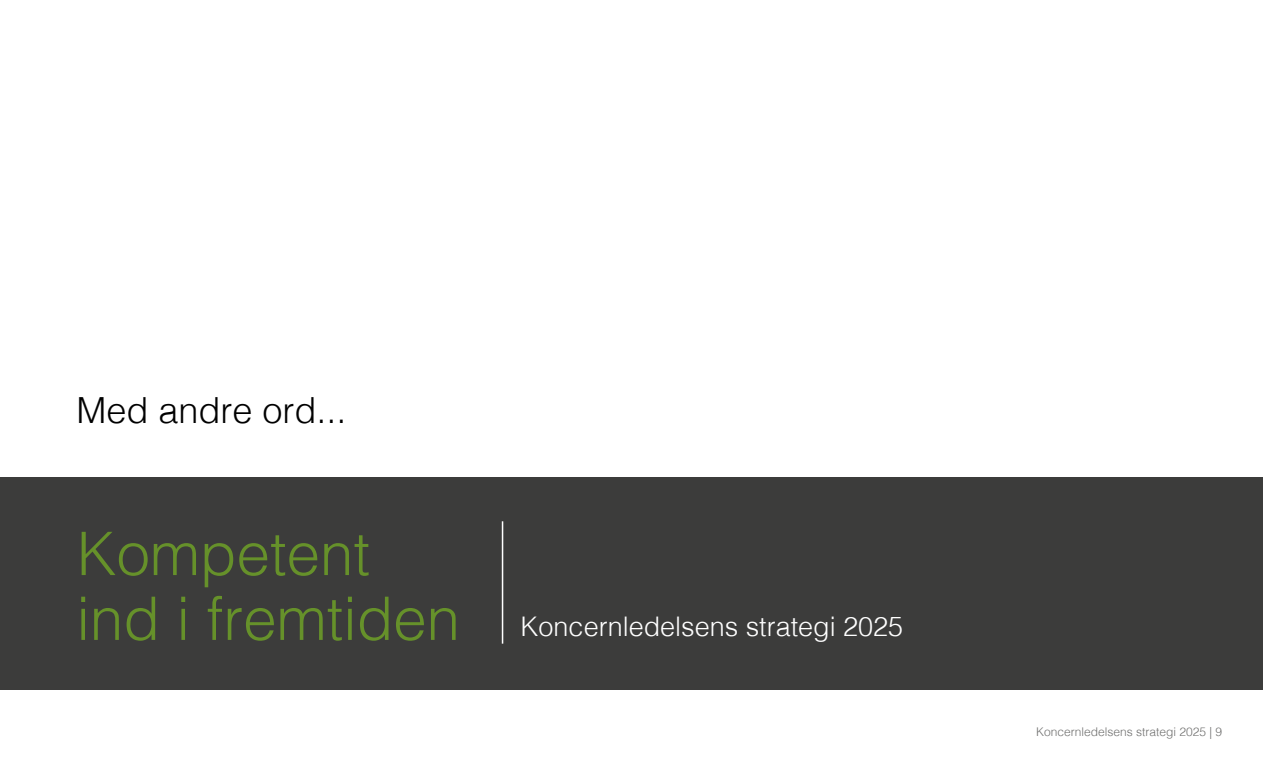
<style>
.page{position:relative;width:1263px;height:766px;background:#fff}
.page>*{position:absolute;margin:0;border:0;box-sizing:border-box;transform-origin:0 0}
.t1{font:300 60px/64.8px "Helvetica";color:#66912a}
.t2{font:300 36px "Helvetica";color:#000}
.t3{font:300 27px "Helvetica";color:#fff}
.t4{font:300 12px "Helvetica";color:#6f6f6e}
</style>
<div class="page">
<div style="left:0;top:476px;width:1263px;height:213px;background:#3c3c3b"></div>
<hr style="left:502px;top:521px;width:1px;height:122px;background:#fff">
<h2 class="t2" style="left:77px;top:394px;width:272px">Med andre ord...</h2>
<h1 class="t1" style="left:77px;top:526px;width:385px">Kompetent ind i fremtiden</h1>
<h3 class="t3" style="left:521px;top:615px;width:384px">Koncernledelsens strategi 2025</h3>
<p class="t4" style="left:1036px;top:726px;width:188px">Koncernledelsens strategi 2025 | 9</p>
</div>
